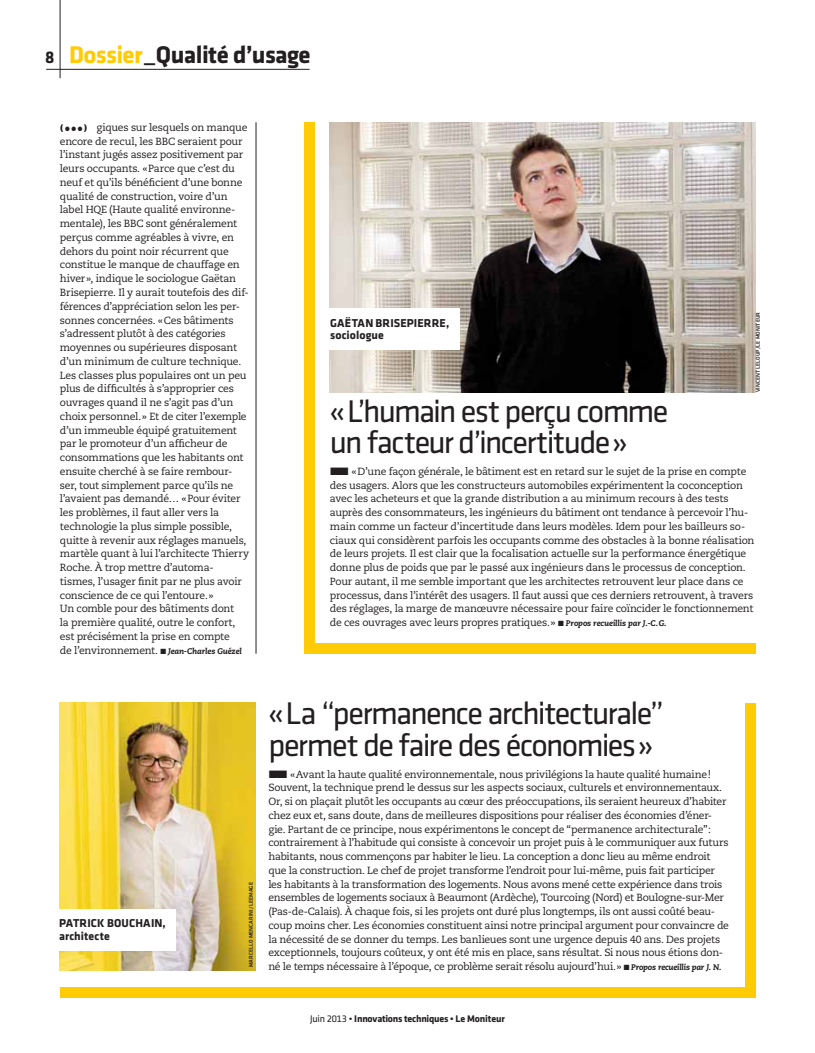
<style>
.page{position:relative;width:815px;height:1053px;background:#fff}
.page>*{position:absolute;margin:0;border:0;box-sizing:border-box;transform-origin:0 0}
.t1{font:32.5px/31.2px "Klavika Regular TF";letter-spacing:-.05em;color:#231f20}
.t2{font:700 25px "Klavika";letter-spacing:-.025em;color:#231f20}
.t3{font:700 17.5px "Klavika";color:#231f20}
.t4{font:700 11.88px/12.5px "Klavika";letter-spacing:.01em;color:#231f20}
.t5{font:11.25px "Zapf Dingbats";color:#231f20;scale:.94 1}
.t6{font:10.38px/13.8px "Caecilia LT Std";letter-spacing:-.025em;color:#231f20}
.t7{font:700 10px "Klavika";letter-spacing:-.025em;color:#231f20}
.t8{font:5.62px "Klavika Medium TF";letter-spacing:.015em;color:#231f20}
.s1{color:#ffcb04}
.s2{font-weight:800;font-style:italic;font-size:8.12px}
.s3{font-family:"Klavika Regular TF";font-weight:400}
</style>
<div class="page">
<hr style="left:60px;top:0;width:1px;height:78px;background:#231f20">
<hr style="left:46px;top:69px;width:264px;height:1px;background:#231f20">
<hr style="left:256px;top:122px;width:1px;height:531px;background:#231f20">
<div style="left:304px;top:122px;width:452px;height:531px;background:#ffcb04"></div>
<div style="left:315px;top:99px;width:449px;height:544px;background:#fff"></div>
<img style="left:330px;top:122px;width:425px;height:270px">
<div style="left:319px;top:308px;width:141px;height:42px;background:#fff"></div>
<div style="left:60px;top:702px;width:696px;height:295px;background:#ffcb04"></div>
<div style="left:55px;top:699px;width:690px;height:287px;background:#fff"></div>
<img style="left:60px;top:702px;width:195px;height:268px">
<div style="left:48px;top:908px;width:128px;height:42px;background:#fff"></div>
<h3 class="t3" style="left:45px;top:51px;width:11px">8</h3>
<h2 class="t2" style="left:69px;top:45px;width:243px"><span class="s1">Dossier</span>_Qualité d’usage</h2>
<p class="t6" style="left:60px;top:121px;width:191px;text-indent:37px">giques sur lesquels on manque encore de recul, les BBC seraient pour l’instant jugés assez positivement par leurs occupants. « Parce que c’est du neuf et qu’ils bénéficient d’une bonne qualité de construction, voire d’un label HQE (Haute qualité environne&shy;mentale), les BBC sont généralement perçus comme agréables à vivre, en dehors du point noir récurrent que constitue le manque de chauffage en hiver », indique le sociologue Gaëtan Brisepierre. Il y aurait toutefois des dif&shy;férences d’appréciation selon les per&shy;sonnes concernées. « Ces bâtiments s’adressent plutôt à des catégories moyennes ou supérieures disposant d’un minimum de culture technique.<br>Les classes plus populaires ont un peu plus de difficultés à s’approprier ces ouvrages quand il ne s’agit pas d’un choix personnel. » Et de citer l’exemple d’un immeuble équipé gratuitement par le promoteur d’un afficheur de consommations que les habitants ont ensuite cherché à se faire rembour&shy;ser, tout simplement parce qu’ils ne l’avaient pas demandé… « Pour éviter les problèmes, il faut aller vers la technologie la plus simple possible, quitte à revenir aux réglages manuels, martèle quant à lui l’architecte Thierry Roche. À trop mettre d’automa&shy;tismes, l’usager finit par ne plus avoir conscience de ce qui l’entoure. »<br>Un comble pour des bâtiments dont<br>la première qualité, outre le confort, est précisément la prise en compte<br>de l’environnement. ■ <span class="s2">Jean-Charles Guézel</span></p>
<p class="t5" style="left:60px;top:123px;width:30px">❪●●●❫</p>
<p class="t4" style="left:330px;top:317px;width:121px">GAËTAN BRISEPIERRE, sociologue</p>
<p class="t8" style="left:755px;top:392px;width:82px;rotate:-90deg">VINCENT LELOUP/LE MONITEUR</p>
<h1 class="t1" style="left:330px;top:395px;width:340px">« L’humain est perçu comme un facteur d’incertitude »</h1>
<p class="t6" style="left:330px;top:465px;width:426px">■« D’une façon générale, le bâtiment est en retard sur le sujet de la prise en compte des usagers. Alors que les constructeurs automobiles expérimentent la coconception avec les acheteurs et que la grande distribution a au minimum recours à des tests auprès des consommateurs, les ingénieurs du bâtiment ont tendance à percevoir l’hu&shy;main comme un facteur d’incertitude dans leurs modèles. Idem pour les bailleurs so&shy;ciaux qui considèrent parfois les occupants comme des obstacles à la bonne réalisation de leurs projets. Il est clair que la focalisation actuelle sur la performance énergétique donne plus de poids que par le passé aux ingénieurs dans le processus de conception.<br>Pour autant, il me semble important que les architectes retrouvent leur place dans ce processus, dans l’intérêt des usagers. Il faut aussi que ces derniers retrouvent, à travers des réglages, la marge de manœuvre nécessaire pour faire coïncider le fonctionnement de ces ouvrages avec leurs propres pratiques. » ■ <span class="s2">Propos recueillis par J.-C. G.</span></p>
<p class="t4" style="left:59px;top:918px;width:108px">PATRICK BOUCHAIN, architecte</p>
<p class="t8" style="left:247px;top:967px;width:86px;rotate:-90deg">MARCELLO MENCARINI/LEEMAGE</p>
<h1 class="t1" style="left:268px;top:697px;width:397px">« La “permanence architecturale” permet de faire des économies »</h1>
<p class="t6" style="left:268px;top:767px;width:462px">■« Avant la haute qualité environnementale, nous privilégions la haute qualité humaine !<br>Souvent, la technique prend le dessus sur les aspects sociaux, culturels et environnementaux.<br>Or, si on plaçait plutôt les occupants au cœur des préoccupations, ils seraient heureux d’habiter chez eux et, sans doute, dans de meilleures dispositions pour réaliser des économies d’éner&shy;gie. Partant de ce principe, nous expérimentons le concept de “permanence architecturale” : contrairement à l’habitude qui consiste à concevoir un projet puis à le communiquer aux futurs habitants, nous commençons par habiter le lieu. La conception a donc lieu au même endroit que la construction. Le chef de projet transforme l’endroit pour lui-même, puis fait participer les habitants à la transformation des logements. Nous avons mené cette expérience dans trois ensembles de logements sociaux à Beaumont (Ardèche), Tourcoing (Nord) et Boulogne-sur-Mer (Pas-de-Calais). À chaque fois, si les projets ont duré plus longtemps, ils ont aussi coûté beau&shy;coup moins cher. Les économies constituent ainsi notre principal argument pour convaincre de la nécessité de se donner du temps. Les banlieues sont une urgence depuis 40 ans. Des projets exceptionnels, toujours coûteux, y ont été mis en place, sans résultat. Si nous nous étions don&shy;né le temps nécessaire à l’époque, ce problème serait résolu aujourd’hui. » ■ <span class="s2">Propos recueillis par J. N.</span></p>
<p class="t7" style="left:310px;top:1015px;width:196px"><span class="s3">Juin 2013 •</span> Innovations techniques • Le Moniteur</p>
</div>
